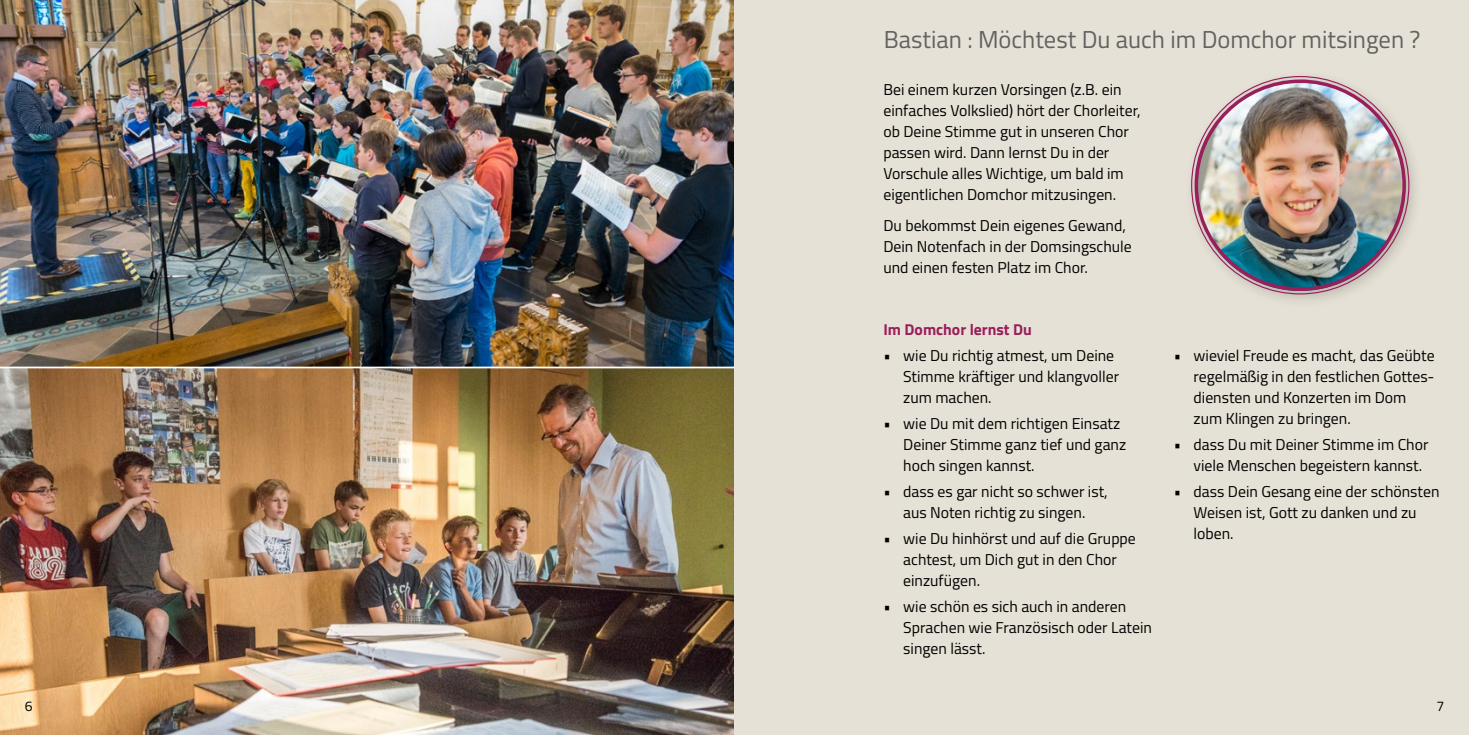
<style>
.page{position:relative;width:1469px;height:735px;background:#fff}
.page>*{position:absolute;margin:0;border:0;box-sizing:border-box;transform-origin:0 0}
.t1{font:24.5px "Titillium";color:#626261}
.t2{font:15.75px/21px "Titillium";color:#000}
.t3{font:700 15.75px "Titillium";color:#991e5a}
.t4{font:14px "Titillium";color:#000}
</style>
<div class="page">
<img style="left:0;top:0;width:734px;height:734px">
<div style="left:734px;top:0;width:734px;height:734px;background:#e6e1d6"></div>
<hr style="left:0;top:366px;width:734px;height:2px;background:#fff">
<div style="left:1182px;top:68px;width:243px;height:242px;background:#000;opacity:.2"></div>
<img style="left:1195px;top:79px;width:210px;height:212px">
<p class="t1" style="left:883px;top:22px;width:538px">Bastian : Möchtest Du auch im Domchor mitsingen ?</p>
<p class="t2" style="left:883px;top:78px;width:259px">Bei einem kurzen Vorsingen (z.B. ein einfaches Volkslied) hört der Chorleiter, ob Deine Stimme gut in unseren Chor passen wird. Dann lernst Du in der Vorschule alles Wichtige, um bald im eigentlichen Domchor mitzusingen.</p>
<p class="t2" style="left:883px;top:214px;width:250px">Du bekommst Dein eigenes Gewand,<br>Dein Notenfach in der Domsingschule und einen festen Platz im Chor.</p>
<p class="t3" style="left:883px;top:317px;width:150px">Im Domchor lernst Du</p>
<p class="t2" style="left:903px;top:344px;width:217px;text-indent:-20px">• wie Du richtig atmest, um Deine<br>Stimme kräftiger und klangvoller zum machen.</p>
<p class="t2" style="left:903px;top:412px;width:224px;text-indent:-20px">• wie Du mit dem richtigen Einsatz<br>Deiner Stimme ganz tief und ganz hoch singen kannst.</p>
<p class="t2" style="left:883px;top:480px;width:226px;text-align:center">• dass es gar nicht so schwer ist, aus Noten richtig zu singen.</p>
<p class="t2" style="left:903px;top:526px;width:234px;text-indent:-20px">• wie Du hinhörst und auf die Gruppe achtest, um Dich gut in den Chor einzufügen.</p>
<p class="t2" style="left:903px;top:594px;width:250px;text-indent:-20px">• wie schön es sich auch in anderen<br>Sprachen wie Französisch oder Latein singen lässt.</p>
<p class="t2" style="left:1193px;top:344px;width:243px;text-indent:-20px">• wieviel Freude es macht, das Geübte regelmäßig in den festlichen Gottes&shy;diensten und Konzerten im Dom zum Klingen zu bringen.</p>
<p class="t2" style="left:1193px;top:433px;width:236px;text-indent:-20px">• dass Du mit Deiner Stimme im Chor viele Menschen begeistern kannst.</p>
<p class="t2" style="left:1193px;top:480px;width:247px;text-indent:-20px">• dass Dein Gesang eine der schönsten<br>Weisen ist, Gott zu danken und zu loben.</p>
<p class="t4" style="left:25px;top:695px;width:9px">6</p>
<p class="t4" style="left:1436px;top:695px;width:9px">7</p>
</div>
